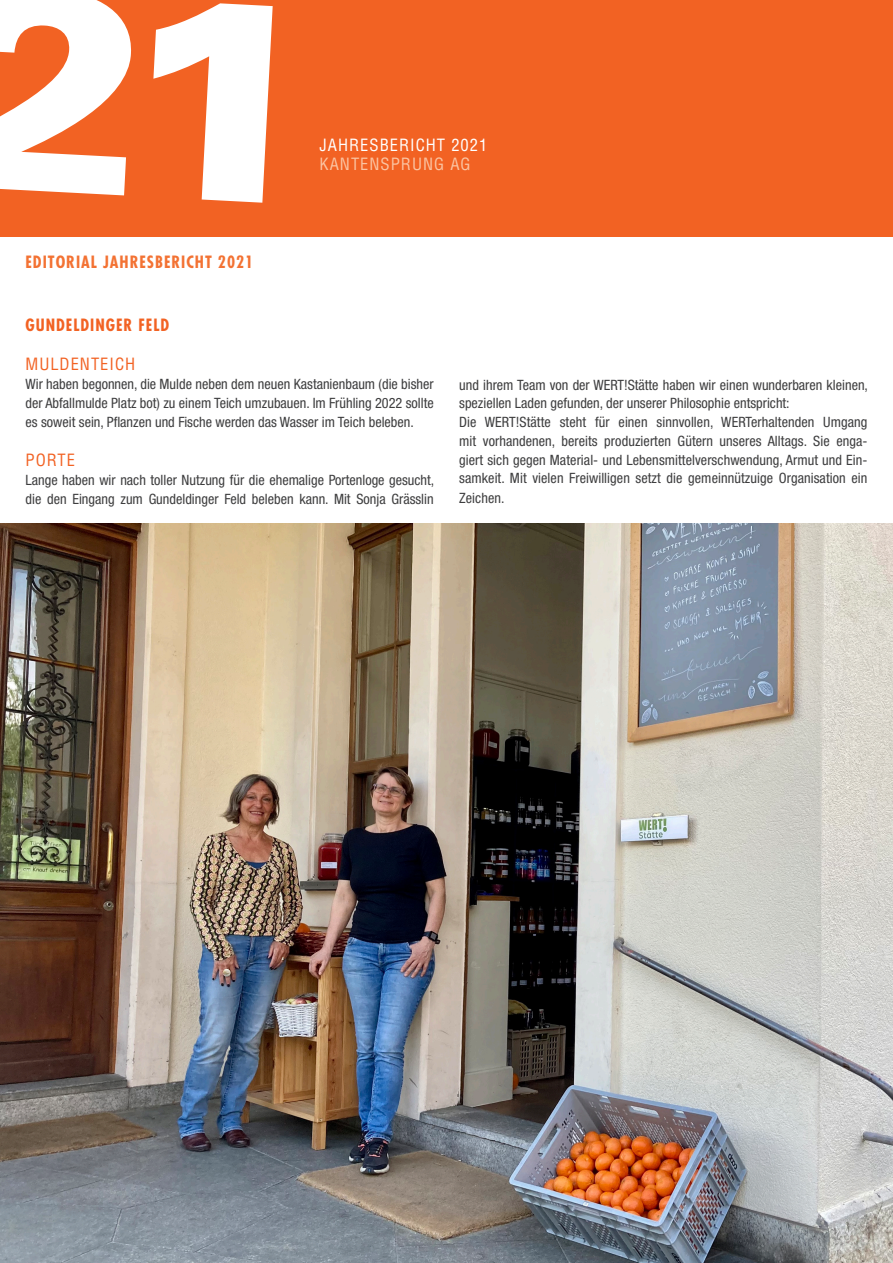
<style>
.page{position:relative;width:893px;height:1263px;background:#fff}
.page>*{position:absolute;margin:0;border:0;box-sizing:border-box;transform-origin:0 0}
.Head{font:700 condensed 16.5px "Futura";letter-spacing:.06em;color:#f37233}
.Head-2{font:condensed 16.5px "Helvetica";letter-spacing:.06em;color:#fff}
.Head_Rubrik_farbig{font:700 condensed 16.5px "Futura";letter-spacing:.06em;color:#f26223}
.Head-3{font:condensed 16.5px "Helvetica";letter-spacing:.06em;color:#fbc4a2}
.Head_farbig{font:condensed 16.5px "Helvetica";letter-spacing:.06em;color:#f26223}
.body_go{font:condensed 16.5px "Helvetica";letter-spacing:.06em;color:#f26223}
.body_go-2{font:condensed 14.25px/18.8px "Helvetica Neue";color:#3e3e3f;text-align:justify}
</style>
<div class="page">
<div style="left:0;top:0;width:893px;height:237px;background:#f26223"></div>
<img style="left:0;top:523px;width:893px;height:740px">
<div style="left:0;top:0;width:273px;height:203px;background:#f26223"></div>
<p class="Head" style="left:26px;top:251px;width:229px">EDITORIAL JAHRESBERICHT 2021</p>
<p class="Head-2" style="left:320px;top:134px;width:169px">JAHRESBERICHT 2021</p>
<p class="Head-3" style="left:320px;top:154px;width:152px">KANTENSPRUNG AG</p>
<p class="Head_Rubrik_farbig" style="left:26px;top:314px;width:145px">GUNDELDINGER FELD</p>
<p class="Head_farbig" style="left:26px;top:354px;width:111px">MULDENTEICH</p>
<p class="body_go-2" style="left:26px;top:374px;width:410px">Wir haben begonnen, die Mulde neben dem neuen Kastanienbaum (die bisher der Abfallmulde Platz bot) zu einem Teich umzubauen. Im Frühling 2022 sollte es soweit sein, Pflanzen und Fische werden das Wasser im Teich beleben.</p>
<p class="body_go" style="left:26px;top:450px;width:51px">PORTE</p>
<p class="body_go-2" style="left:26px;top:470px;width:410px">Lange haben wir nach toller Nutzung für die ehemalige Portenloge gesucht, die den Eingang zum Gundeldinger Feld beleben kann. Mit Sonja Grässlin</p>
<p class="body_go-2" style="left:459px;top:375px;width:410px">und ihrem Team von der WERT!Stätte haben wir einen wunderbaren kleinen, speziellen Laden gefunden, der unserer Philosophie entspricht:</p>
<p class="body_go-2" style="left:459px;top:412px;width:410px">Die WERT!Stätte steht für einen sinnvollen, WERTerhaltenden Umgang mit vorhandenen, bereits produzierten Gütern unseres Alltags. Sie enga&shy;giert sich gegen Material- und Lebensmittelverschwendung, Armut und Ein&shy;samkeit. Mit vielen Freiwilligen setzt die gemeinnützuige Organisation ein Zeichen.</p>
</div>
